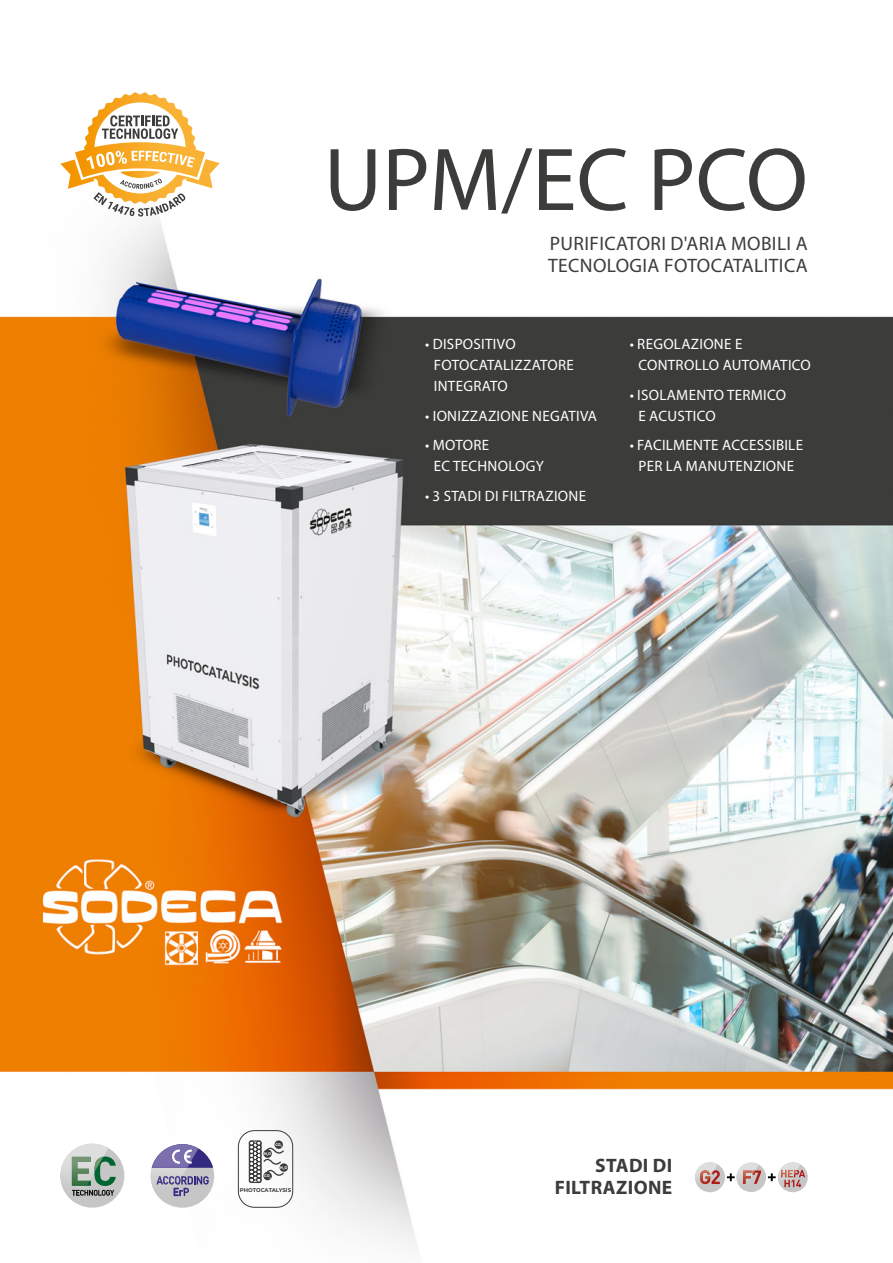
<style>
.page{position:relative;width:893px;height:1263px;background:#fff}
.page>*{position:absolute;margin:0;border:0;box-sizing:border-box;transform-origin:0 0}
.t1{font:90px "Myriad Pro";color:#3c3c3b}
.t2{font:19.5px/22.5px "Myriad Pro";letter-spacing:.02em;color:#3c3c3b}
.t3{font:700 19.5px/22.5px "Myriad Pro";letter-spacing:.02em;color:#3c3c3b;text-align:right}
.t4{font:15px/21px "Myriad Pro";letter-spacing:.02em;color:#fff}
.t5{font:700 5.4px "Montserrat";color:#3c3c3b}
.t6{font:700 4.05px "Myriad Pro";color:#fff}
</style>
<div class="page">
<img style="left:0;top:217px;width:893px;height:1032px">
<div style="left:60px;top:1144px;width:64px;height:64px;background:#c6c6c6;border-radius:50%"></div>
<img style="left:60px;top:1144px;width:48px;height:59px">
<svg style="left:72px;top:1156px;width:44px;height:40px"></svg>
<div style="left:151px;top:1144px;width:63px;height:64px;background:#c6c6c6;border-radius:50%"></div>
<img style="left:151px;top:1145px;width:32px;height:32px">
<svg style="left:198px;top:1144px;width:15px;height:24px"></svg>
<svg style="left:156px;top:1176px;width:53px;height:20px"></svg>
<img style="left:152px;top:1144px;width:46px;height:24px">
<img style="left:172px;top:1149px;width:8px;height:15px">
<img style="left:184px;top:1149px;width:8px;height:14px">
<div style="left:695px;top:1162px;width:30px;height:30px;background:#c6c6c6;border-radius:50%"></div>
<img style="left:695px;top:1162px;width:22px;height:28px">
<svg style="left:700px;top:1170px;width:20px;height:14px"></svg>
<svg style="left:727px;top:1173px;width:8px;height:8px"></svg>
<svg style="left:778px;top:1162px;width:30px;height:30px"></svg>
<img style="left:778px;top:1162px;width:22px;height:28px">
<svg style="left:768px;top:1170px;width:37px;height:17px"></svg>
<div style="left:736px;top:1162px;width:30px;height:30px;background:#c6c6c6;border-radius:50%"></div>
<img style="left:736px;top:1162px;width:23px;height:28px">
<svg style="left:743px;top:1170px;width:18px;height:14px"></svg>
<svg style="left:60px;top:92px;width:160px;height:125px"></svg>
<div style="left:238px;top:1130px;width:55px;height:78px;border:1px solid #3c3c3b;border-radius:16px"></div>
<svg style="left:248px;top:1140px;width:36px;height:43px"></svg>
<div style="left:263px;top:1172px;width:9px;height:8px;background:#3c3c3b;border-radius:50%"></div>
<div style="left:280px;top:1163px;width:8px;height:9px;background:#3c3c3b;border-radius:50%"></div>
<div style="left:274px;top:1140px;width:9px;height:9px;background:#3c3c3b;border-radius:50%"></div>
<div style="left:263px;top:1149px;width:9px;height:9px;background:#3c3c3b;border-radius:50%"></div>
<h1 class="t1" style="left:324px;top:124px;width:486px">UPM/EC PCO</h1>
<h2 class="t2" style="left:548px;top:231px;width:261px">PURIFICATORI D'ARIA MOBILI A<br>TECNOLOGIA FOTOCATALITICA</h2>
<p class="t4" style="left:434px;top:334px;width:141px;text-indent:-9px">• DISPOSITIVO<br>FOTOCATALIZZATORE<br>INTEGRATO</p>
<p class="t4" style="left:425px;top:405px;width:173px">• IONIZZAZIONE NEGATIVA</p>
<p class="t4" style="left:434px;top:435px;width:112px;text-indent:-9px">• MOTORE<br>EC TECHNOLOGY</p>
<p class="t4" style="left:425px;top:485px;width:162px">• 3 STADI DI FILTRAZIONE</p>
<p class="t4" style="left:638px;top:334px;width:174px;text-indent:-9px">• REGOLAZIONE E<br>CONTROLLO AUTOMATICO</p>
<p class="t4" style="left:638px;top:384px;width:149px;text-indent:-9px">• ISOLAMENTO TERMICO<br>E ACUSTICO</p>
<p class="t4" style="left:630px;top:435px;width:175px;text-align:center">• FACILMENTE ACCESSIBILE<br>PER LA MANUTENZIONE</p>
<p class="t6" style="left:275px;top:1142px;width:8px">CO<sub>2</sub></p>
<p class="t6" style="left:264px;top:1151px;width:9px">H<sub>2</sub>O</p>
<p class="t5" style="left:240px;top:1186px;width:53px">PHOTOCATALYSIS</p>
<p class="t6" style="left:280px;top:1165px;width:9px">H<sub>2</sub>O</p>
<p class="t6" style="left:264px;top:1173px;width:8px">CO<sub>2</sub></p>
<h2 class="t3" style="left:555px;top:1153px;width:119px">STADI DI<br>FILTRAZIONE</h2>
</div>
